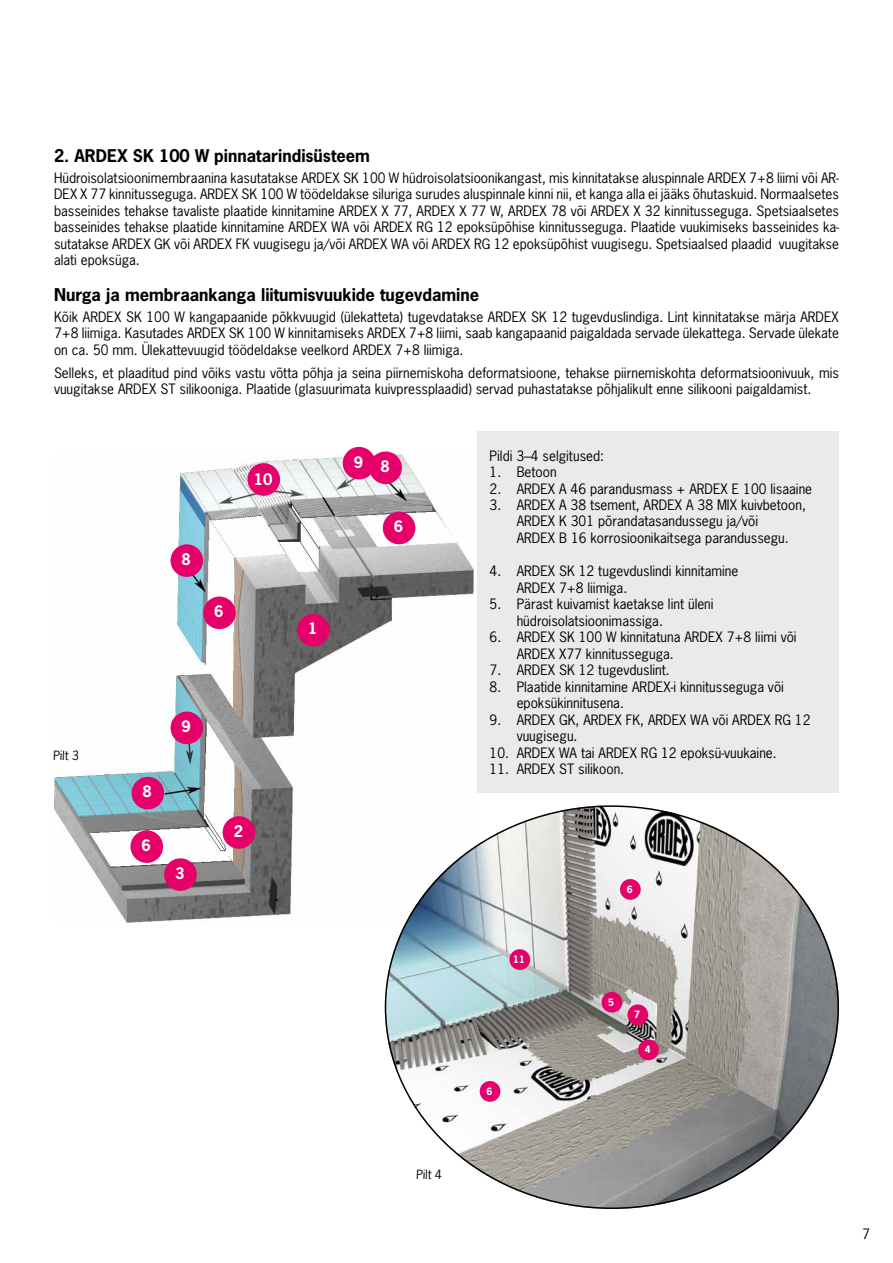
<style>
.page{position:relative;width:893px;height:1263px;background:#fff}
.page>*{position:absolute;margin:0;border:0;box-sizing:border-box;transform-origin:0 0}
.t1{font:700 16.5px "News Gothic Std";color:#000}
.t2{font:700 15px "News Gothic Std";color:#fff}
.t3{font:13.5px/16.5px "News Gothic Std";color:#000}
.t4{font:12px "News Gothic Std";color:#000}
.t5{font:700 9.6px "News Gothic Std";color:#fff}
</style>
<div class="page">
<img style="left:54px;top:454px;width:419px;height:468px">
<div style="left:297px;top:614px;width:33px;height:32px;background:#e60069;border-radius:50%"></div>
<div style="left:223px;top:816px;width:32px;height:33px;background:#e60069;border-radius:50%"></div>
<div style="left:164px;top:858px;width:33px;height:33px;background:#e60069;border-radius:50%"></div>
<div style="left:130px;top:830px;width:33px;height:33px;background:#e60069;border-radius:50%"></div>
<div style="left:383px;top:512px;width:32px;height:32px;background:#e60069;border-radius:50%"></div>
<div style="left:203px;top:596px;width:33px;height:33px;background:#e60069;border-radius:50%"></div>
<div style="left:171px;top:544px;width:32px;height:33px;background:#e60069;border-radius:50%"></div>
<div style="left:369px;top:451px;width:33px;height:33px;background:#e60069;border-radius:50%"></div>
<div style="left:132px;top:777px;width:32px;height:32px;background:#e60069;border-radius:50%"></div>
<div style="left:343px;top:447px;width:32px;height:32px;background:#e60069;border-radius:50%"></div>
<div style="left:247px;top:463px;width:33px;height:33px;background:#e60069;border-radius:50%"></div>
<div style="left:171px;top:712px;width:32px;height:32px;background:#e60069;border-radius:50%"></div>
<img style="left:385px;top:805px;width:454px;height:404px">
<div style="left:620px;top:879px;width:21px;height:21px;background:#e60069;border-radius:50%"></div>
<div style="left:509px;top:949px;width:21px;height:21px;background:#e60069;border-radius:50%"></div>
<div style="left:480px;top:1081px;width:20px;height:21px;background:#e60069;border-radius:50%"></div>
<div style="left:601px;top:992px;width:21px;height:20px;background:#e60069;border-radius:50%"></div>
<div style="left:638px;top:1039px;width:21px;height:21px;background:#e60069;border-radius:50%"></div>
<div style="left:627px;top:1004px;width:21px;height:21px;background:#e60069;border-radius:50%"></div>
<div style="left:477px;top:431px;width:362px;height:361px;background:#eaeaea"></div>
<p class="t1" style="left:54px;top:145px;width:317px">2. ARDEX SK 100 W pinnatarindisüsteem</p>
<p class="t3" style="left:54px;top:169px;width:786px;text-align:justify">Hüdroisolatsioonimembraanina kasutatakse ARDEX SK 100 W hüdroisolatsioonikangast, mis kinnitatakse aluspinnale ARDEX 7+8 liimi või AR-DEX X 77 kinnitusseguga. ARDEX SK 100 W töödeldakse siluriga surudes aluspinnale kinni nii, et kanga alla ei jääks õhutaskuid. Normaalsetes basseinides tehakse tavaliste plaatide kinnitamine ARDEX X 77, ARDEX X 77 W, ARDEX 78 või ARDEX X 32 kinnitusseguga. Spetsiaalsetes basseinides tehakse plaatide kinnitamine ARDEX WA või ARDEX RG 12 epoksüpõhise kinnitusseguga. Plaatide vuukimiseks basseinides ka&shy;sutatakse ARDEX GK või ARDEX FK vuugisegu ja/või ARDEX WA või ARDEX RG 12 epoksüpõhist vuugisegu. Spetsiaalsed plaadid vuugitakse alati epoksüga.</p>
<p class="t1" style="left:54px;top:284px;width:427px">Nurga ja membraankanga liitumisvuukide tugevdamine</p>
<p class="t3" style="left:54px;top:308px;width:786px;text-align:justify">Kõik ARDEX SK 100 W kangapaanide põkkvuugid (ülekatteta) tugevdatakse ARDEX SK 12 tugevduslindiga. Lint kinnitatakse märja ARDEX 7+8 liimiga. Kasutades ARDEX SK 100 W kinnitamiseks ARDEX 7+8 liimi, saab kangapaanid paigaldada servade ülekattega. Servade ülekate on ca. 50 mm. Ülekattevuugid töödeldakse veelkord ARDEX 7+8 liimiga.</p>
<p class="t3" style="left:54px;top:364px;width:786px">Selleks, et plaaditud pind võiks vastu võtta põhja ja seina piirnemiskoha deformatsioone, tehakse piirnemiskohta deformatsioonivuuk, mis vuugitakse ARDEX ST silikooniga. Plaatide (glasuurimata kuivpressplaadid) servad puhastatakse põhjalikult enne silikooni paigaldamist.</p>
<p class="t4" style="left:53px;top:747px;width:28px">Pilt 3</p>
<p class="t2" style="left:182px;top:549px;width:11px">8</p>
<p class="t2" style="left:214px;top:602px;width:11px">6</p>
<p class="t2" style="left:254px;top:470px;width:20px">10</p>
<p class="t2" style="left:143px;top:782px;width:11px">8</p>
<p class="t2" style="left:142px;top:835px;width:11px">6</p>
<p class="t2" style="left:182px;top:717px;width:11px">9</p>
<p class="t2" style="left:175px;top:863px;width:11px">3</p>
<p class="t2" style="left:234px;top:821px;width:11px">2</p>
<p class="t2" style="left:308px;top:619px;width:11px">1</p>
<p class="t2" style="left:354px;top:452px;width:11px">9</p>
<p class="t2" style="left:380px;top:457px;width:11px">8</p>
<p class="t2" style="left:394px;top:517px;width:11px">6</p>
<p class="t3" style="left:490px;top:447px;width:116px">Pildi 3–4 selgitused:</p>
<p class="t3" style="left:490px;top:464px;width:69px">1. Betoon</p>
<p class="t3" style="left:490px;top:480px;width:324px">2. ARDEX A 46 parandusmass + ARDEX E 100 lisaaine</p>
<p class="t3" style="left:517px;top:497px;width:291px;text-indent:-27px">3. ARDEX A 38 tsement, ARDEX A 38 MIX kuivbetoon,<br>ARDEX K 301 põrandatasandussegu ja/või<br>ARDEX B 16 korrosioonikaitsega parandussegu.</p>
<p class="t3" style="left:517px;top:563px;width:223px;text-indent:-27px">4. ARDEX SK 12 tugevduslindi kinnitamine<br>ARDEX 7+8 liimiga.</p>
<p class="t3" style="left:517px;top:596px;width:198px;text-indent:-27px">5. Pärast kuivamist kaetakse lint üleni hüdroisolatsioonimassiga.</p>
<p class="t3" style="left:517px;top:629px;width:282px;text-indent:-27px">6. ARDEX SK 100 W kinnitatuna ARDEX 7+8 liimi või<br>ARDEX X77 kinnitusseguga.</p>
<p class="t3" style="left:490px;top:662px;width:182px">7. ARDEX SK 12 tugevduslint.</p>
<p class="t3" style="left:517px;top:678px;width:269px;text-indent:-27px">8. Plaatide kinnitamine ARDEX-i kinnitusseguga või epoksükinnitusena.</p>
<p class="t3" style="left:517px;top:711px;width:295px;text-indent:-27px">9. ARDEX GK, ARDEX FK, ARDEX WA või ARDEX RG 12 vuugisegu.</p>
<p class="t3" style="left:490px;top:744px;width:289px">10. ARDEX WA tai ARDEX RG 12 epoksü-vuukaine.</p>
<p class="t3" style="left:490px;top:761px;width:136px">11. ARDEX ST silikoon.</p>
<p class="t5" style="left:513px;top:953px;width:13px">11</p>
<p class="t5" style="left:486px;top:1085px;width:7px">6</p>
<p class="t5" style="left:627px;top:883px;width:7px">6</p>
<p class="t5" style="left:608px;top:995px;width:7px">5</p>
<p class="t5" style="left:634px;top:1008px;width:7px">7</p>
<p class="t5" style="left:645px;top:1043px;width:7px">4</p>
<p class="t4" style="left:416px;top:1167px;width:28px">Pilt 4</p>
<p class="t3" style="left:862px;top:1225px;width:9px">7</p>
</div>
